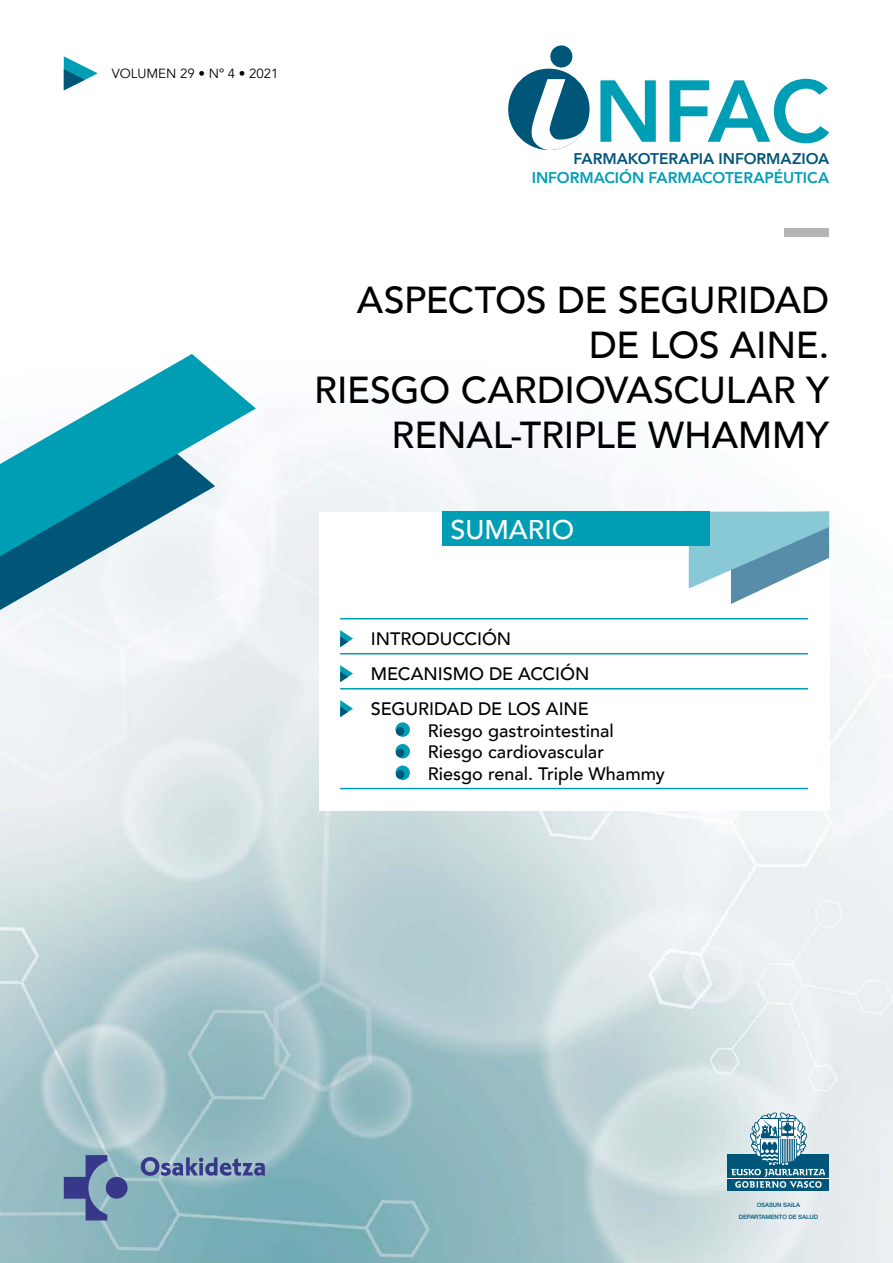
<style>
.page{position:relative;width:893px;height:1263px;background:#fff}
.page>*{position:absolute;margin:0;border:0;box-sizing:border-box;transform-origin:0 0}
.TITULO_PRINCIPAL{font:500 37.5px/45px "Avenir";letter-spacing:-.005em;color:#000;text-align:right}
.t1{font:500 27px "Avenir";color:#fff}
.SUMARIO_1{font:500 18px "Avenir";color:#000}
.SUMARIO{font:500 18px "Avenir";letter-spacing:-.005em;color:#000}
.t2{font:800 15.45px "Avenir";letter-spacing:-.005em;color:#009eb5}
.t3{font:800 15.45px "Avenir";letter-spacing:-.005em;color:#005679}
.t4{font:13.2px "Avenir";color:#000}
.t5{font:500 6px/12px "Helvetica Neue";color:#005679;text-align:center}
</style>
<div class="page">
<img style="left:0;top:45px;width:893px;height:1218px">
<svg style="left:64px;top:56px;width:34px;height:34px"></svg>
<div style="left:784px;top:229px;width:45px;height:8px;background:#b5b5b5"></div>
<div style="left:508px;top:69px;width:82px;height:81px;background:#005679;border-radius:50%"></div>
<svg style="left:530px;top:79px;width:60px;height:71px"></svg>
<div style="left:550px;top:45px;width:22px;height:22px;background:#005679;border-radius:50%"></div>
<svg style="left:600px;top:80px;width:56px;height:62px"></svg>
<svg style="left:669px;top:79px;width:160px;height:64px"></svg>
<svg style="left:64px;top:1155px;width:43px;height:65px;background:#6c83a9"></svg>
<div style="left:106px;top:1177px;width:22px;height:22px;background:#373889;border-radius:50%"></div>
<svg style="left:141px;top:1157px;width:125px;height:19px;background:#7284ac"></svg>
<div style="left:728px;top:1154px;width:101px;height:37px;background:#005679"></div>
<hr style="left:728px;top:1178px;width:101px;height:1px;background:#fff">
<svg style="left:731px;top:1112px;width:94px;height:76px"></svg>
<svg style="left:0;top:556px;width:215px;height:54px;background:#b9d0da"></svg>
<svg style="left:0;top:354px;width:256px;height:202px"></svg>
<div style="left:319px;top:512px;width:510px;height:298px;background:#fff"></div>
<hr style="left:340px;top:618px;width:468px;height:1px;background:#009eb5">
<hr style="left:340px;top:653px;width:468px;height:1px;background:#009eb5">
<hr style="left:340px;top:688px;width:468px;height:1px;background:#009eb5">
<hr style="left:340px;top:788px;width:468px;height:1px;background:#009eb5">
<svg style="left:340px;top:630px;width:13px;height:17px"></svg>
<svg style="left:340px;top:665px;width:13px;height:17px"></svg>
<svg style="left:340px;top:700px;width:13px;height:17px"></svg>
<svg style="left:395px;top:722px;width:15px;height:15px"></svg>
<div style="left:396px;top:727px;width:8px;height:8px;background:#005679;border-radius:50%"></div>
<svg style="left:395px;top:744px;width:15px;height:14px"></svg>
<div style="left:396px;top:749px;width:8px;height:8px;background:#005679;border-radius:50%"></div>
<div style="left:395px;top:766px;width:15px;height:14px;background:#009eb5;border-radius:50%"></div>
<div style="left:396px;top:770px;width:8px;height:9px;background:#005679;border-radius:50%"></div>
<svg style="left:689px;top:512px;width:140px;height:92px"></svg>
<div style="left:442px;top:512px;width:268px;height:34px;background:#009eb5"></div>
<p class="t4" style="left:112px;top:66px;width:168px">VOLUMEN 29 • Nº 4 • 2021</p>
<p class="t3" style="left:574px;top:147px;width:257px">FARMAKOTERAPIA INFORMAZIOA</p>
<p class="t2" style="left:532px;top:165px;width:299px">INFORMACIÓN FARMACOTERAPÉUTICA</p>
<p class="TITULO_PRINCIPAL" style="left:314px;top:275px;width:516px">ASPECTOS DE SEGURIDAD<br>DE LOS AINE.<br>RIESGO CARDIOVASCULAR Y<br>RENAL-TRIPLE WHAMMY</p>
<p class="t1" style="left:451px;top:506px;width:125px">SUMARIO</p>
<p class="SUMARIO" style="left:371px;top:623px;width:142px">INTRODUCCIÓN</p>
<p class="SUMARIO" style="left:371px;top:658px;width:220px">MECANISMO DE ACCIÓN</p>
<p class="SUMARIO" style="left:371px;top:693px;width:219px">SEGURIDAD DE LOS AINE</p>
<p class="SUMARIO_1" style="left:428px;top:715px;width:187px">Riesgo gastrointestinal</p>
<p class="SUMARIO_1" style="left:428px;top:737px;width:178px">Riesgo cardiovascular</p>
<p class="SUMARIO_1" style="left:428px;top:758px;width:238px">Riesgo renal. Triple Whammy</p>
<p class="t5" style="left:739px;top:1198px;width:81px">OSASUN SAILA<br>DEPARTAMENTO DE SALUD</p>
</div>
